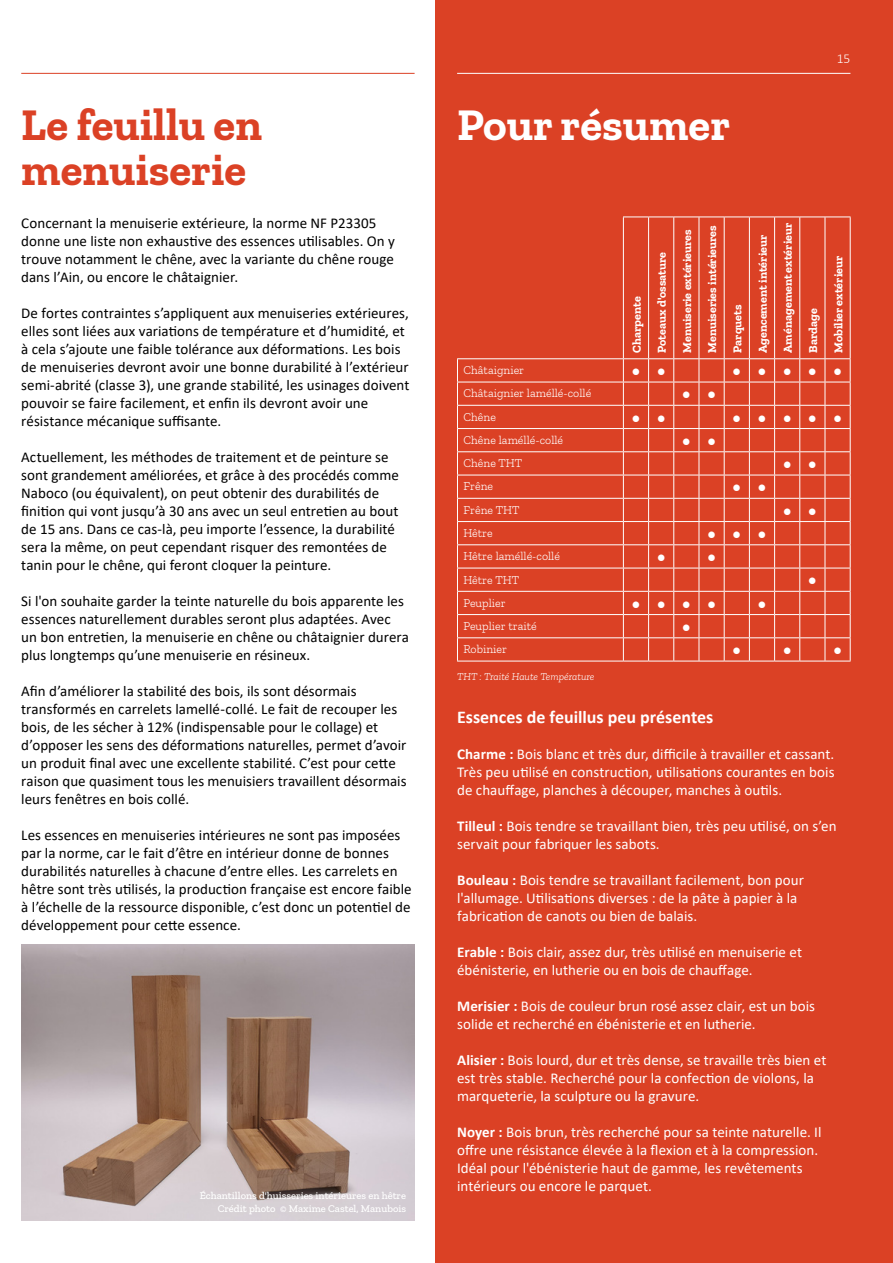
<style>
.page{position:relative;width:893px;height:1263px;background:#fff}
.page>*{position:absolute;margin:0;border:0;box-sizing:border-box;transform-origin:0 0}
.t1{font:700 45px/45px "Zilla Slab";color:#db4125}
.t2{font:700 45px "Zilla Slab";color:#fff}
.t3{font:700 18px "Calibri";color:#fff}
.t4{font:15px/18px "Calibri";color:#000}
.t5{font:15px/18px "Calibri";letter-spacing:.005em;color:#fff}
.t6{font:300 15px "Calibri";color:#fff}
.t7{font:300 13.5px "Calibri";color:#fff}
.t8{font:700 12px/25.2px "Zilla Slab";color:#fff}
.t9{font:300 12px "Zilla Slab";color:#fff}
.t10{font:500 10.5px/12.6px "Zilla Slab";color:#fff;text-align:right}
.t11{font:italic 300 10.5px "Zilla Slab";color:#fff}
.s1{font-weight:700}
</style>
<div class="page">
<div style="left:436px;top:0;width:457px;height:1263px;background:#db4125"></div>
<hr style="left:21px;top:73px;width:394px;height:1px;background:#db4125">
<hr style="left:457px;top:73px;width:393px;height:1px;background:#fff">
<img style="left:21px;top:944px;width:394px;height:276px">
<hr style="left:623px;top:217px;width:1px;height:141px;background:#fff">
<hr style="left:648px;top:217px;width:1px;height:141px;background:#fff">
<hr style="left:673px;top:217px;width:1px;height:141px;background:#fff">
<hr style="left:699px;top:217px;width:1px;height:141px;background:#fff">
<hr style="left:724px;top:217px;width:1px;height:141px;background:#fff">
<hr style="left:749px;top:217px;width:1px;height:141px;background:#fff">
<hr style="left:774px;top:217px;width:1px;height:141px;background:#fff">
<hr style="left:799px;top:217px;width:1px;height:141px;background:#fff">
<svg style="left:623px;top:217px;width:227px;height:1px"></svg>
<hr style="left:825px;top:217px;width:1px;height:141px;background:#fff">
<hr style="left:850px;top:217px;width:1px;height:141px;background:#fff">
<hr style="left:457px;top:358px;width:166px;height:1px;background:#fff">
<hr style="left:457px;top:382px;width:166px;height:1px;background:#fff">
<hr style="left:457px;top:405px;width:166px;height:1px;background:#fff">
<hr style="left:457px;top:428px;width:166px;height:1px;background:#fff">
<hr style="left:457px;top:451px;width:166px;height:1px;background:#fff">
<hr style="left:457px;top:475px;width:166px;height:1px;background:#fff">
<hr style="left:457px;top:498px;width:166px;height:1px;background:#fff">
<hr style="left:457px;top:521px;width:166px;height:1px;background:#fff">
<hr style="left:457px;top:544px;width:166px;height:1px;background:#fff">
<hr style="left:457px;top:568px;width:166px;height:1px;background:#fff">
<hr style="left:457px;top:591px;width:166px;height:1px;background:#fff">
<hr style="left:457px;top:614px;width:166px;height:1px;background:#fff">
<hr style="left:457px;top:637px;width:166px;height:1px;background:#fff">
<svg style="left:457px;top:359px;width:1px;height:302px"></svg>
<svg style="left:623px;top:358px;width:228px;height:304px"></svg>
<hr style="left:457px;top:661px;width:166px;height:1px;background:#fff">
<p class="t7" style="left:837px;top:50px;width:15px">15</p>
<h1 class="t1" style="left:21px;top:103px;width:242px">Le feuillu en menuiserie</h1>
<h1 class="t2" style="left:457px;top:100px;width:275px">Pour résumer</h1>
<p class="t4" style="left:21px;top:213px;width:375px">Concernant la menuiserie extérieure, la norme NF P23305 donne une liste non exhaustive des essences utilisables. On y trouve notamment le chêne, avec la variante du chêne rouge dans l’Ain, ou encore le châtaignier.</p>
<p class="t4" style="left:21px;top:303px;width:390px">De fortes contraintes s’appliquent aux menuiseries extérieures, elles sont liées aux variations de température et d’humidité, et à cela s’ajoute une faible tolérance aux déformations. Les bois de menuiseries devront avoir une bonne durabilité à l’extérieur semi-abrité (classe 3), une grande stabilité, les usinages doivent pouvoir se faire facilement, et enfin ils devront avoir une résistance mécanique suffisante.</p>
<p class="t4" style="left:21px;top:447px;width:379px">Actuellement, les méthodes de traitement et de peinture se sont grandement améliorées, et grâce à des procédés comme Naboco (ou équivalent), on peut obtenir des durabilités de finition qui vont jusqu’à 30 ans avec un seul entretien au bout de 15 ans. Dans ce cas-là, peu importe l’essence, la durabilité sera la même, on peut cependant risquer des remontées de tanin pour le chêne, qui feront cloquer la peinture.</p>
<p class="t4" style="left:21px;top:591px;width:389px">Si l'on souhaite garder la teinte naturelle du bois apparente les essences naturellement durables seront plus adaptées. Avec un bon entretien, la menuiserie en chêne ou châtaignier durera plus longtemps qu’une menuiserie en résineux.</p>
<p class="t4" style="left:21px;top:681px;width:387px">Afin d’améliorer la stabilité des bois, ils sont désormais transformés en carrelets lamellé-collé. Le fait de recouper les bois, de les sécher à 12% (indispensable pour le collage) et d’opposer les sens des déformations naturelles, permet d’avoir un produit final avec une excellente stabilité. C’est pour cette raison que quasiment tous les menuisiers travaillent désormais leurs fenêtres en bois collé.</p>
<p class="t4" style="left:21px;top:825px;width:392px">Les essences en menuiseries intérieures ne sont pas imposées par la norme, car le fait d’être en intérieur donne de bonnes durabilités naturelles à chacune d’entre elles. Les carrelets en hêtre sont très utilisés, la production française est encore faible à l’échelle de la ressource disponible, c’est donc un potentiel de développement pour cette essence.</p>
<p class="t8" style="left:624px;top:353px;width:132px;rotate:-90deg">Charpente<br>Poteaux d'ossature<br>Menuiserie extérieures<br>Menuiseries intérieures<br>Parquets<br>Agencement intérieur<br>Aménagement extérieur<br>Bardage<br>Mobilier extérieur</p>
<p class="t9" style="left:463px;top:364px;width:62px">Châtaignier</p>
<p class="t6" style="left:631px;top:362px;width:36px">● ●</p>
<p class="t6" style="left:732px;top:362px;width:111px">●●●●●</p>
<p class="t9" style="left:463px;top:387px;width:129px">Châtaignier laméllé-collé</p>
<p class="t6" style="left:682px;top:385px;width:36px">● ●</p>
<p class="t9" style="left:463px;top:410px;width:34px">Chêne</p>
<p class="t6" style="left:631px;top:408px;width:36px">● ●</p>
<p class="t6" style="left:732px;top:408px;width:111px">●●●●●</p>
<p class="t9" style="left:463px;top:433px;width:101px">Chêne laméllé-collé</p>
<p class="t6" style="left:682px;top:431px;width:36px">● ●</p>
<p class="t9" style="left:463px;top:457px;width:60px">Chêne THT</p>
<p class="t6" style="left:783px;top:455px;width:36px">● ●</p>
<p class="t9" style="left:463px;top:480px;width:31px">Frêne</p>
<p class="t6" style="left:732px;top:478px;width:36px">● ●</p>
<p class="t9" style="left:463px;top:503px;width:57px">Frêne THT</p>
<p class="t6" style="left:783px;top:501px;width:36px">● ●</p>
<p class="t9" style="left:463px;top:526px;width:31px">Hêtre</p>
<p class="t6" style="left:707px;top:524px;width:61px">●●●</p>
<p class="t9" style="left:463px;top:550px;width:98px">Hêtre laméllé-collé</p>
<p class="t6" style="left:657px;top:548px;width:11px">●</p>
<p class="t6" style="left:707px;top:548px;width:11px">●</p>
<p class="t9" style="left:463px;top:573px;width:57px">Hêtre THT</p>
<p class="t6" style="left:808px;top:571px;width:11px">●</p>
<p class="t9" style="left:463px;top:596px;width:44px">Peuplier</p>
<p class="t6" style="left:631px;top:594px;width:86px">●●●●</p>
<p class="t6" style="left:757px;top:594px;width:11px">●</p>
<p class="t9" style="left:463px;top:619px;width:75px">Peuplier traité</p>
<p class="t6" style="left:682px;top:617px;width:11px">●</p>
<p class="t9" style="left:463px;top:643px;width:45px">Robinier</p>
<p class="t6" style="left:732px;top:641px;width:11px">●</p>
<p class="t6" style="left:783px;top:641px;width:11px">●</p>
<p class="t6" style="left:833px;top:641px;width:11px">●</p>
<p class="t11" style="left:457px;top:671px;width:139px">THT : Traité Haute Température</p>
<p class="t3" style="left:457px;top:704px;width:258px">Essences de feuillus peu présentes</p>
<p class="t5" style="left:457px;top:745px;width:379px;text-align:justify"><span class="s1">Charme :</span> Bois blanc et très dur, difficile à travailler et cassant.<br>Très peu utilisé en construction, utilisations courantes en bois de chauffage, planches à découper, manches à outils.</p>
<p class="t5" style="left:457px;top:817px;width:381px"><span class="s1">Tilleul :</span> Bois tendre se travaillant bien, très peu utilisé, on s’en servait pour fabriquer les sabots.</p>
<p class="t5" style="left:457px;top:871px;width:348px"><span class="s1">Bouleau :</span> Bois tendre se travaillant facilement, bon pour l'allumage. Utilisations diverses : de la pâte à papier à la fabrication de canots ou bien de balais.</p>
<p class="t5" style="left:457px;top:943px;width:346px"><span class="s1">Erable :</span> Bois clair, assez dur, très utilisé en menuiserie et ébénisterie, en lutherie ou en bois de chauffage.</p>
<p class="t5" style="left:457px;top:997px;width:359px"><span class="s1">Merisier :</span> Bois de couleur brun rosé assez clair, est un bois solide et recherché en ébénisterie et en lutherie.</p>
<p class="t5" style="left:457px;top:1051px;width:371px"><span class="s1">Alisier :</span> Bois lourd, dur et très dense, se travaille très bien et est très stable. Recherché pour la confection de violons, la marqueterie, la sculpture ou la gravure.</p>
<p class="t5" style="left:457px;top:1123px;width:366px"><span class="s1">Noyer :</span> Bois brun, très recherché pour sa teinte naturelle. Il offre une résistance élevée à la flexion et à la compression.<br>Idéal pour l'ébénisterie haut de gamme, les revêtements intérieurs ou encore le parquet.</p>
<p class="t10" style="left:200px;top:1189px;width:208px">Échantillons d'huisseries intérieures en hêtre<br>Crédit photo © Maxime Castel, Manubois</p>
</div>
